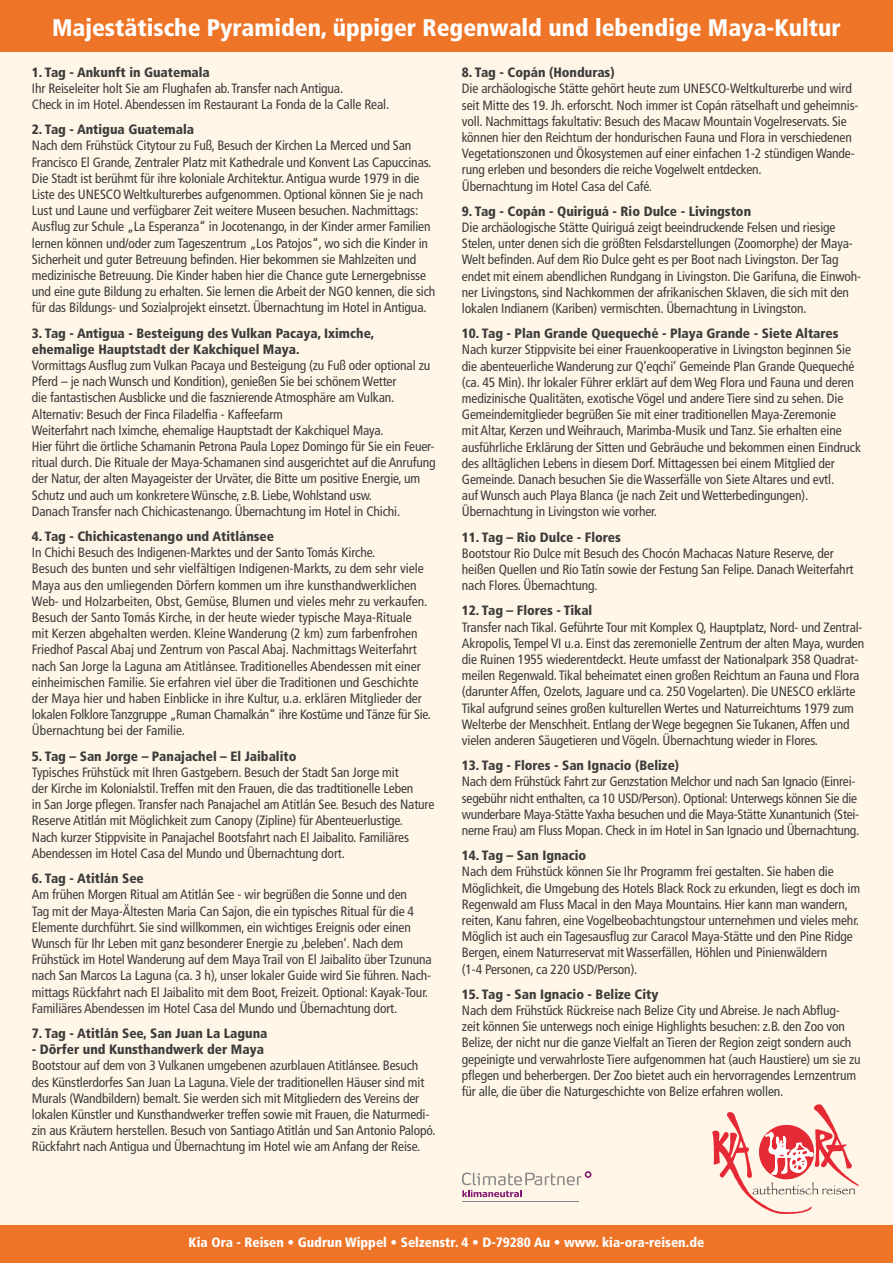
<style>
.page{position:relative;width:893px;height:1263px;background:#fff}
.page>*{position:absolute;margin:0;border:0;box-sizing:border-box;transform-origin:0 0}
.t1{font:900 condensed 24px "Frutiger LT Std";color:#fff}
.t2{font:condensed 13.5px/16.2px "Frutiger LT Std";letter-spacing:-.01em;color:#3c3c3b}
.t3{font:900 condensed 13.5px/16.2px "Frutiger LT Std";color:#3c3c3b}
.t4{font:900 condensed 13.5px "Frutiger LT Std";color:#fff}
</style>
<div class="page">
<div style="left:0;top:38px;width:893px;height:1225px;background:#fff6e7"></div>
<div style="left:0;top:0;width:893px;height:52px;background:#ee7528"></div>
<div style="left:0;top:1226px;width:893px;height:37px;background:#ee7528"></div>
<svg style="left:712px;top:1104px;width:147px;height:110px"></svg>
<hr style="left:462px;top:1201px;width:116px;height:1px;background:#878787">
<svg style="left:462px;top:1171px;width:129px;height:26px"></svg>
<h1 class="t1" style="left:52px;top:13px;width:790px">Majestätische Pyramiden, üppiger Regenwald und lebendige Maya-Kultur</h1>
<p class="t3" style="left:462px;top:64px;width:154px">8. Tag - Copán (Honduras)</p>
<p class="t2" style="left:462px;top:81px;width:398px">Die archäologische Stätte gehört heute zum UNESCO-Weltkulturerbe und wird seit Mitte des 19. Jh. erforscht. Noch immer ist Copán rätselhaft und geheimnis&shy;voll. Nachmittags fakultativ: Besuch des Macaw Mountain Vogelreservats. Sie können hier den Reichtum der hondurischen Fauna und Flora in verschiedenen Vegetationszonen und Ökosystemen auf einer einfachen 1-2 stündigen Wande&shy;rung erleben und besonders die reiche Vogelwelt entdecken.<br>Übernachtung im Hotel Casa del Café.</p>
<p class="t3" style="left:462px;top:203px;width:291px">9. Tag - Copán - Quiriguá - Rio Dulce - Livingston</p>
<p class="t2" style="left:462px;top:219px;width:401px">Die archäologische Stätte Quiriguá zeigt beeindruckende Felsen und riesige Stelen, unter denen sich die größten Felsdarstellungen (Zoomorphe) der Maya-Welt befinden. Auf dem Rio Dulce geht es per Boot nach Livingston. Der Tag endet mit einem abendlichen Rundgang in Livingston. Die Garifuna, die Einwoh&shy;ner Livingstons, sind Nachkommen der afrikanischen Sklaven, die sich mit den lokalen Indianern (Kariben) vermischten. Übernachtung in Livingston.</p>
<p class="t3" style="left:462px;top:325px;width:378px">10. Tag - Plan Grande Quequeché - Playa Grande - Siete Altares</p>
<p class="t2" style="left:462px;top:342px;width:401px">Nach kurzer Stippvisite bei einer Frauenkooperative in Livingston beginnen Sie die abenteuerliche Wanderung zur Q’eqchi’ Gemeinde Plan Grande Quequeché (ca. 45 Min). Ihr lokaler Führer erklärt auf dem Weg Flora und Fauna und deren medizinische Qualitäten, exotische Vögel und andere Tiere sind zu sehen. Die Gemeindemitglieder begrüßen Sie mit einer traditionellen Maya-Zeremonie<br>mit Altar, Kerzen und Weihrauch, Marimba-Musik und Tanz. Sie erhalten eine ausführliche Erklärung der Sitten und Gebräuche und bekommen einen Eindruck des alltäglichen Lebens in diesem Dorf. Mittagessen bei einem Mitglied der Gemeinde. Danach besuchen Sie die Wasserfälle von Siete Altares und evtl.<br>auf Wunsch auch Playa Blanca (je nach Zeit und Wetterbedingungen).<br>Übernachtung in Livingston wie vorher.</p>
<p class="t3" style="left:462px;top:529px;width:160px">11. Tag – Rio Dulce - Flores</p>
<p class="t2" style="left:462px;top:545px;width:393px">Bootstour Rio Dulce mit Besuch des Chocón Machacas Nature Reserve, der heißen Quellen und Rio Tatín sowie der Festung San Felipe. Danach Weiterfahrt nach Flores. Übernachtung.</p>
<p class="t3" style="left:462px;top:602px;width:132px">12. Tag – Flores - Tikal</p>
<p class="t2" style="left:462px;top:619px;width:404px">Transfer nach Tikal. Geführte Tour mit Komplex Q, Hauptplatz, Nord- und Zentral-Akropolis, Tempel VI u.a. Einst das zeremonielle Zentrum der alten Maya, wurden die Ruinen 1955 wiederentdeckt. Heute umfasst der Nationalpark 358 Quadrat&shy;meilen Regenwald. Tikal beheimatet einen großen Reichtum an Fauna und Flora (darunter Affen, Ozelots, Jaguare und ca. 250 Vogelarten). Die UNESCO erklärte Tikal aufgrund seines großen kulturellen Wertes und Naturreichtums 1979 zum Welterbe der Menschheit. Entlang der Wege begegnen Sie Tukanen, Affen und vielen anderen Säugetieren und Vögeln. Übernachtung wieder in Flores.</p>
<p class="t3" style="left:462px;top:757px;width:219px">13. Tag - Flores - San Ignacio (Belize)</p>
<p class="t2" style="left:462px;top:774px;width:399px">Nach dem Frühstück Fahrt zur Genzstation Melchor und nach San Ignacio (Einrei&shy;segebühr nicht enthalten, ca 10 USD/Person). Optional: Unterwegs können Sie die wunderbare Maya-Stätte Yaxha besuchen und die Maya-Stätte Xunantunich (Stei&shy;nerne Frau) am Fluss Mopan. Check in im Hotel in San Ignacio und Übernachtung.</p>
<p class="t3" style="left:462px;top:847px;width:126px">14. Tag – San Ignacio</p>
<p class="t2" style="left:462px;top:864px;width:400px">Nach dem Frühstück können Sie Ihr Programm frei gestalten. Sie haben die Möglichkeit, die Umgebung des Hotels Black Rock zu erkunden, liegt es doch im Regenwald am Fluss Macal in den Maya Mountains. Hier kann man wandern, reiten, Kanu fahren, eine Vogelbeobachtungstour unternehmen und vieles mehr.<br>Möglich ist auch ein Tagesausflug zur Caracol Maya-Stätte und den Pine Ridge Bergen, einem Naturreservat mit Wasserfällen, Höhlen und Pinienwäldern<br>(1-4 Personen, ca 220 USD/Person).</p>
<p class="t3" style="left:462px;top:986px;width:198px">15. Tag - San Ignacio - Belize City</p>
<p class="t2" style="left:462px;top:1002px;width:400px">Nach dem Frühstück Rückreise nach Belize City und Abreise. Je nach Abflug&shy;zeit können Sie unterwegs noch einige Highlights besuchen: z.B. den Zoo von Belize, der nicht nur die ganze Vielfalt an Tieren der Region zeigt sondern auch gepeinigte und verwahrloste Tiere aufgenommen hat (auch Haustiere) um sie zu pflegen und beherbergen. Der Zoo bietet auch ein hervorragendes Lernzentrum für alle, die über die Naturgeschichte von Belize erfahren wollen.</p>
<p class="t3" style="left:32px;top:64px;width:179px">1. Tag - Ankunft in Guatemala</p>
<p class="t2" style="left:32px;top:80px;width:359px">Ihr Reiseleiter holt Sie am Flughafen ab. Transfer nach Antigua.<br>Check in im Hotel. Abendessen im Restaurant La Fonda de la Calle Real.</p>
<p class="t3" style="left:32px;top:121px;width:164px">2. Tag - Antigua Guatemala</p>
<p class="t2" style="left:32px;top:138px;width:405px">Nach dem Frühstück Citytour zu Fuß, Besuch der Kirchen La Merced und San Francisco El Grande, Zentraler Platz mit Kathedrale und Konvent Las Capuccinas.<br>Die Stadt ist berühmt für ihre koloniale Architektur. Antigua wurde 1979 in die Liste des UNESCO Weltkulturerbes aufgenommen. Optional können Sie je nach Lust und Laune und verfügbarer Zeit weitere Museen besuchen. Nachmittags:<br>Ausflug zur Schule „La Esperanza“ in Jocotenango, in der Kinder armer Familien lernen können und/oder zum Tageszentrum „Los Patojos“, wo sich die Kinder in Sicherheit und guter Betreuung befinden. Hier bekommen sie Mahlzeiten und medizinische Betreuung. Die Kinder haben hier die Chance gute Lernergebnisse und eine gute Bildung zu erhalten. Sie lernen die Arbeit der NGO kennen, die sich für das Bildungs- und Sozialprojekt einsetzt. Übernachtung im Hotel in Antigua.</p>
<p class="t3" style="left:32px;top:325px;width:344px">3. Tag - Antigua - Besteigung des Vulkan Pacaya, Iximche, ehemalige Hauptstadt der Kakchiquel Maya.</p>
<p class="t2" style="left:32px;top:357px;width:405px">Vormittags Ausflug zum Vulkan Pacaya und Besteigung (zu Fuß oder optional zu Pferd – je nach Wunsch und Kondition), genießen Sie bei schönem Wetter<br>die fantastischen Ausblicke und die fasznierende Atmosphäre am Vulkan.<br>Alternativ: Besuch der Finca Filadelfia - Kaffeefarm<br>Weiterfahrt nach Iximche, ehemalige Hauptstadt der Kakchiquel Maya.<br>Hier führt die örtliche Schamanin Petrona Paula Lopez Domingo für Sie ein Feuer&shy;ritual durch. Die Rituale der Maya-Schamanen sind ausgerichtet auf die Anrufung der Natur, der alten Mayageister der Urväter, die Bitte um positive Energie, um Schutz und auch um konkretere Wünsche, z.B. Liebe, Wohlstand usw.<br>Danach Transfer nach Chichicastenango. Übernachtung im Hotel in Chichi.</p>
<p class="t3" style="left:32px;top:528px;width:244px">4. Tag - Chichicastenango und Atitlánsee</p>
<p class="t2" style="left:32px;top:544px;width:401px">In Chichi Besuch des Indigenen-Marktes und der Santo Tomás Kirche.<br>Besuch des bunten und sehr vielfältigen Indigenen-Markts, zu dem sehr viele Maya aus den umliegenden Dörfern kommen um ihre kunsthandwerklichen Web- und Holzarbeiten, Obst, Gemüse, Blumen und vieles mehr zu verkaufen.<br>Besuch der Santo Tomás Kirche, in der heute wieder typische Maya-Rituale mit Kerzen abgehalten werden. Kleine Wanderung (2 km) zum farbenfrohen Friedhof Pascal Abaj und Zentrum von Pascal Abaj. Nachmittags Weiterfahrt nach San Jorge la Laguna am Atitlánsee. Traditionelles Abendessen mit einer einheimischen Familie. Sie erfahren viel über die Traditionen und Geschichte der Maya hier und haben Einblicke in ihre Kultur, u.a. erklären Mitglieder der lokalen Folklore Tanzgruppe „Ruman Chamalkán“ ihre Kostüme und Tänze für Sie.<br>Übernachtung bei der Familie.</p>
<p class="t3" style="left:32px;top:748px;width:266px">5. Tag – San Jorge – Panajachel – El Jaibalito</p>
<p class="t2" style="left:32px;top:764px;width:404px">Typisches Frühstück mit Ihren Gastgebern. Besuch der Stadt San Jorge mit<br>der Kirche im Kolonialstil. Treffen mit den Frauen, die das tradtitionelle Leben<br>in San Jorge pflegen. Transfer nach Panajachel am Atitlán See. Besuch des Nature Reserve Atitlán mit Möglichkeit zum Canopy (Zipline) für Abenteuerlustige.<br>Nach kurzer Stippvisite in Panajachel Bootsfahrt nach El Jaibalito. Familiäres Abendessen im Hotel Casa del Mundo und Übernachtung dort.</p>
<p class="t3" style="left:32px;top:870px;width:113px">6. Tag - Atitlán See</p>
<p class="t2" style="left:32px;top:887px;width:401px">Am frühen Morgen Ritual am Atitlán See - wir begrüßen die Sonne und den<br>Tag mit der Maya-Ältesten Maria Can Sajon, die ein typisches Ritual für die 4<br>Elemente durchführt. Sie sind willkommen, ein wichtiges Ereignis oder einen Wunsch für Ihr Leben mit ganz besonderer Energie zu ‚beleben‘. Nach dem Frühstück im Hotel Wanderung auf dem Maya Trail von El Jaibalito über Tzununa nach San Marcos La Laguna (ca. 3 h), unser lokaler Guide wird Sie führen. Nach&shy;mittags Rückfahrt nach El Jaibalito mit dem Boot, Freizeit. Optional: Kayak-Tour.<br>Familiäres Abendessen im Hotel Casa del Mundo und Übernachtung dort.</p>
<p class="t3" style="left:32px;top:1025px;width:237px">7. Tag - Atitlán See, San Juan La Laguna</p>
<p class="t3" style="left:32px;top:1041px;width:234px">- Dörfer und Kunsthandwerk der Maya</p>
<p class="t2" style="left:32px;top:1058px;width:405px">Bootstour auf dem von 3 Vulkanen umgebenen azurblauen Atitlánsee. Besuch des Künstlerdorfes San Juan La Laguna. Viele der traditionellen Häuser sind mit Murals (Wandbildern) bemalt. Sie werden sich mit Mitgliedern des Vereins der lokalen Künstler und Kunsthandwerker treffen sowie mit Frauen, die Naturmedi&shy;zin aus Kräutern herstellen. Besuch von Santiago Atitlán und San Antonio Palopó.<br>Rückfahrt nach Antigua und Übernachtung im Hotel wie am Anfang der Reise.</p>
<p class="t4" style="left:189px;top:1234px;width:517px">Kia Ora - Reisen • Gudrun Wippel • Selzenstr. 4 • D-79280 Au • www. kia-ora-reisen.de</p>
</div>
